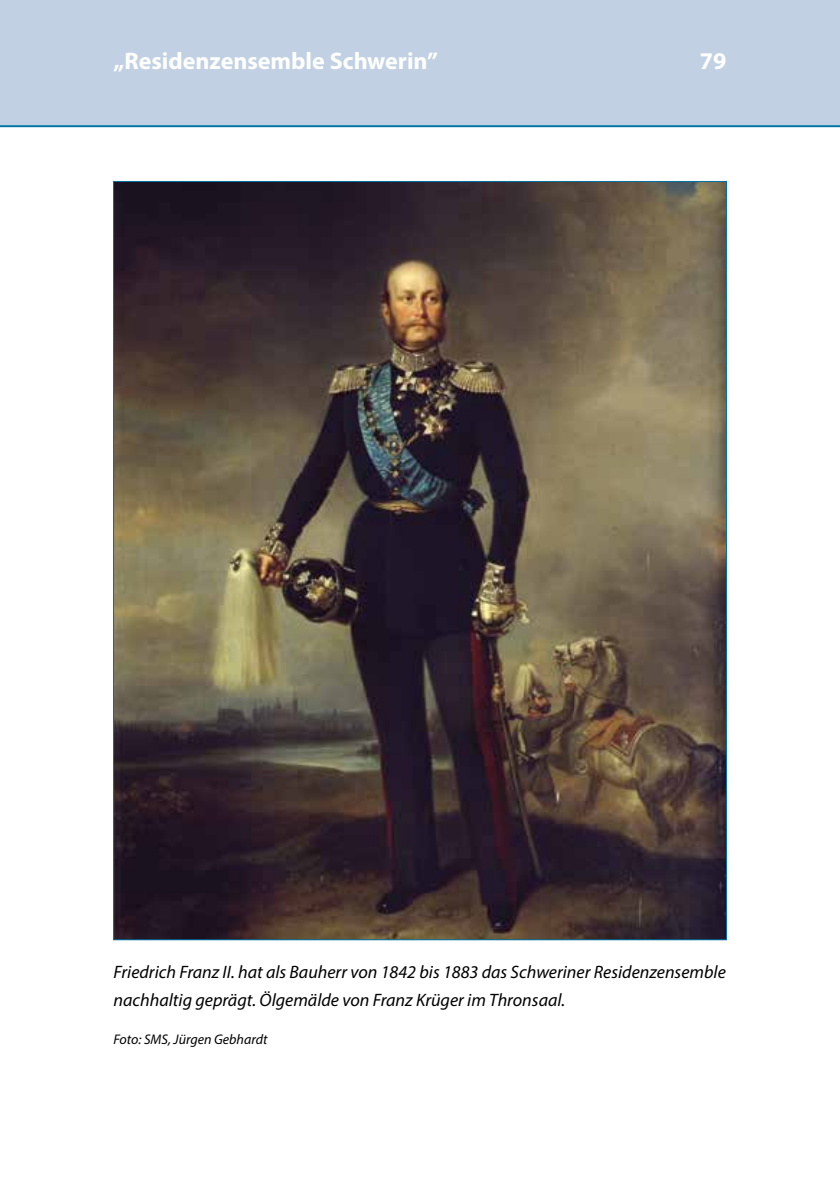
<style>
.page{position:relative;width:840px;height:1191px;background:#fff}
.page>*{position:absolute;margin:0;border:0;box-sizing:border-box;transform-origin:0 0}
.t1{font:700 24px "Myriad Pro";color:#fff}
.t2{font:italic 18px/28.4px "Myriad Pro";color:#000}
.t3{font:italic 14px "Myriad Pro";color:#000}
</style>
<div class="page">
<div style="left:0;top:0;width:839px;height:125px;background:#c1d1e3"></div>
<hr style="left:0;top:125px;width:839px;height:2px;background:#0073a3">
<img style="left:115px;top:183px;width:609px;height:755px">
<h1 class="t1" style="left:113px;top:45px;width:326px">„Residenzensemble Schwerin”</h1>
<h1 class="t1" style="left:699px;top:45px;width:28px">79</h1>
<p class="t2" style="left:113px;top:957px;width:613px">Friedrich Franz II. hat als Bauherr von 1842 bis 1883 das Schweriner Residenzensemble nachhaltig geprägt. Ölgemälde von Franz Krüger im Thronsaal.</p>
<p class="t3" style="left:113px;top:1031px;width:155px">Foto: SMS, Jürgen Gebhardt</p>
</div>
